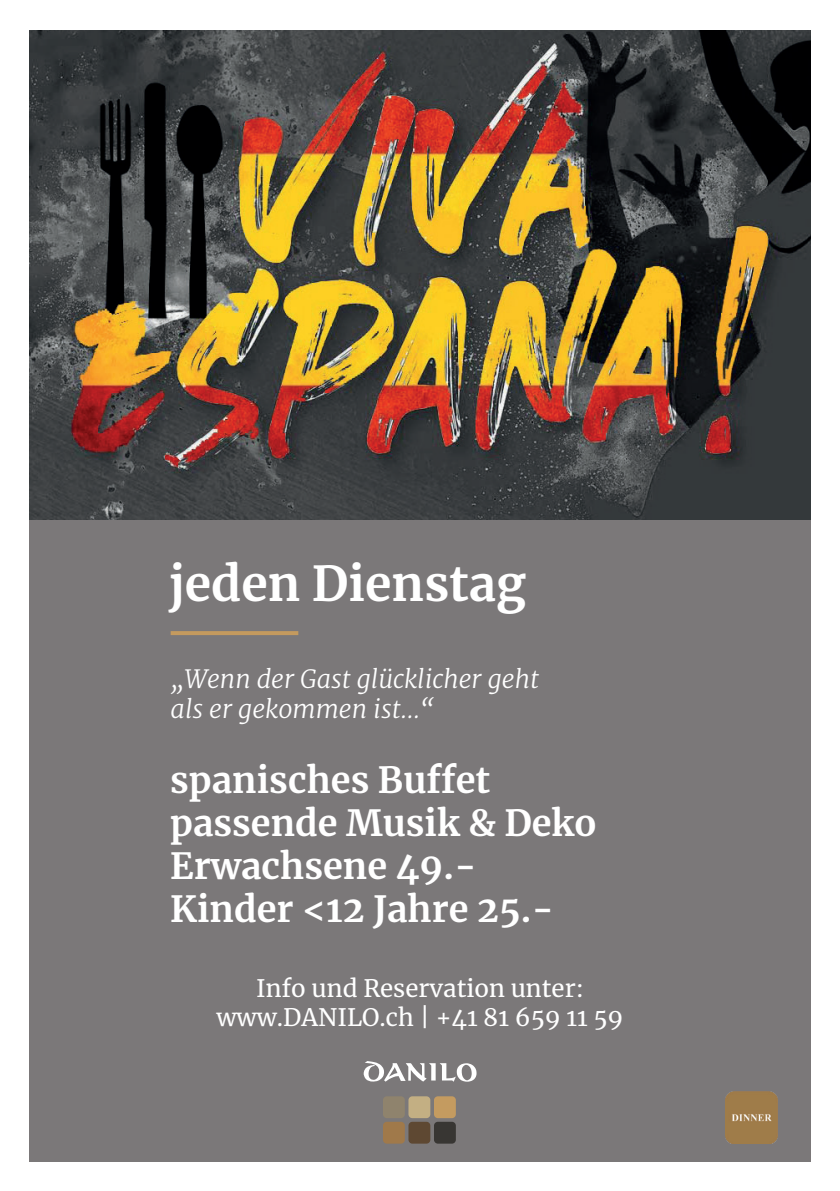
<style>
.page{position:relative;width:840px;height:1191px;background:#fff}
.page>*{position:absolute;margin:0;border:0;box-sizing:border-box;transform-origin:0 0}
.t1{font:700 48px "Merriweather";color:#fff}
.t2{font:700 36px/43.2px "Merriweather";color:#fff}
.t3{font:italic 300 25px/30px "Merriweather";color:#fff}
.t4{font:24px/28.8px "Merriweather";color:#fff;text-align:center}
</style>
<div class="page">
<img style="left:29px;top:30px;width:782px;height:490px">
<div style="left:0;top:520px;width:839px;height:649px;background:#7b7879"></div>
<hr style="left:170px;top:631px;width:128px;height:4px;background:#c49a5e">
<div style="left:0;top:1px;width:28px;height:1190px;background:#fff"></div>
<div style="left:811px;top:1px;width:28px;height:1184px;background:#fff"></div>
<div style="left:0;top:1162px;width:839px;height:29px;background:#fff"></div>
<div style="left:383px;top:1121px;width:21px;height:22px;background:#a0794a;border-radius:4px"></div>
<div style="left:383px;top:1096px;width:21px;height:22px;background:#8f836d;border-radius:4px"></div>
<div style="left:408px;top:1096px;width:22px;height:22px;background:#c3af83;border-radius:4px"></div>
<div style="left:434px;top:1096px;width:21px;height:22px;background:#c49b60;border-radius:4px"></div>
<div style="left:408px;top:1121px;width:22px;height:22px;background:#5e4832;border-radius:4px"></div>
<div style="left:434px;top:1121px;width:21px;height:22px;background:#383633;border-radius:4px"></div>
<svg style="left:363px;top:1061px;width:113px;height:20px"></svg>
<img style="left:725px;top:1091px;width:52px;height:52px">
<h1 class="t1" style="left:169px;top:550px;width:358px">jeden Dienstag</h1>
<p class="t3" style="left:170px;top:663px;width:370px">„Wenn der Gast glücklicher geht als er gekommen ist…“</p>
<p class="t2" style="left:170px;top:757px;width:428px">spanisches Buffet passende Musik &amp; Deko<br>Erwachsene 49.-<br>Kinder &lt;12 Jahre 25.-</p>
<p class="t4" style="left:216px;top:973px;width:408px">Info und Reservation unter: www.DANILO.ch | +41 81 659 11 59</p>
</div>
